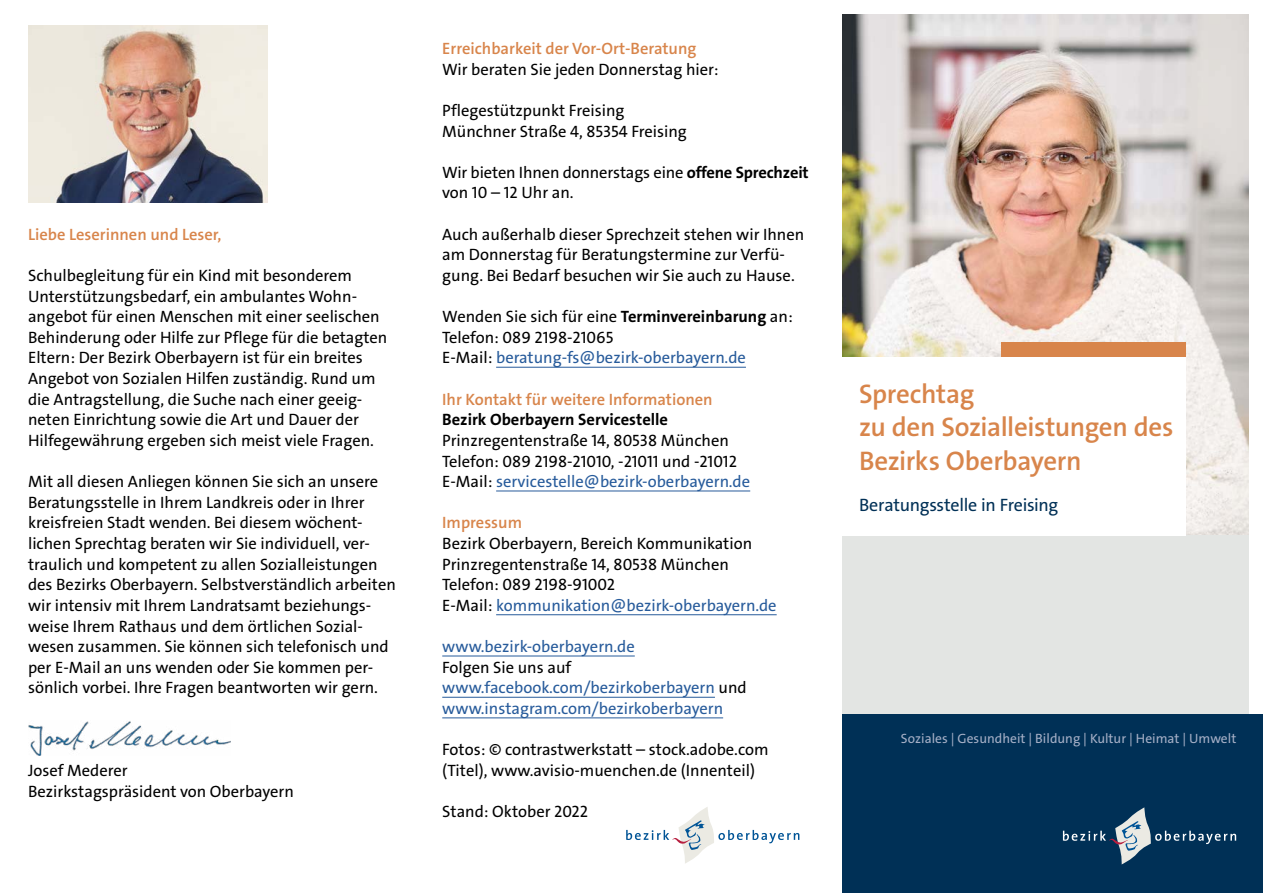
<style>
.page{position:relative;width:1263px;height:893px;background:#fff}
.page>*{position:absolute;margin:0;border:0;box-sizing:border-box;transform-origin:0 0}
.t1{font:27px/33.8px "The Sans LP6 Se Bld";letter-spacing:-.015em;color:#d8854b}
.t2{font:18px "The Sans LP5 Plain";letter-spacing:-.02em;color:#003056}
.p_fließtext{font:16.5px/20.7px "The Sans LP5 Plain";color:#000}
.p_fließtext-2{font:16.5px/20.7px "The Sans LP5 Plain";color:#275b9b}
.t3{font:16.5px "The Sans LP6 Se Bld";color:#d8854b}
.t4{font:13.5px "The Sans LP5 Plain";color:#a5afc6}
.s1{font-family:"The Sans LP7 Bld"}
.s2{color:#275b9b}
.s3{font-family:"The Sans LP6 Se Bld";color:#d8854b}
.s4{color:#000}
</style>
<div class="page">
<div style="left:842px;top:15px;width:406px;height:871px;background:#e3e5e3"></div>
<div style="left:842px;top:714px;width:421px;height:179px;background:#003056"></div>
<svg style="left:1063px;top:807px;width:173px;height:57px"></svg>
<img style="left:842px;top:15px;width:406px;height:520px">
<div style="left:1001px;top:343px;width:184px;height:14px;background:#d8854b"></div>
<div style="left:827px;top:357px;width:358px;height:179px;background:#fff"></div>
<img style="left:28px;top:26px;width:240px;height:177px">
<img style="left:28px;top:721px;width:203px;height:35px">
<hr style="left:496px;top:367px;width:250px;height:1px;background:#275b9b">
<hr style="left:496px;top:491px;width:254px;height:1px;background:#275b9b">
<hr style="left:496px;top:614px;width:281px;height:1px;background:#275b9b">
<hr style="left:442px;top:656px;width:193px;height:1px;background:#275b9b">
<hr style="left:442px;top:697px;width:273px;height:1px;background:#275b9b">
<hr style="left:442px;top:717px;width:281px;height:1px;background:#275b9b">
<svg style="left:626px;top:807px;width:173px;height:57px"></svg>
<h2 class="t3" style="left:28px;top:223px;width:195px">Liebe Leserinnen und Leser,</h2>
<p class="p_fließtext" style="left:28px;top:265px;width:361px">Schulbegleitung für ein Kind mit besonderem Unterstützungsbedarf, ein ambulantes Wohn&shy;angebot für einen Menschen mit einer seelischen Behinderung oder Hilfe zur Pflege für die betagten Eltern: Der Bezirk Oberbayern ist für ein breites Angebot von Sozialen Hilfen zuständig. Rund um die Antragstellung, die Suche nach einer geeig&shy;neten Einrichtung sowie die Art und Dauer der Hilfegewährung ergeben sich meist viele Fragen.</p>
<p class="p_fließtext" style="left:28px;top:471px;width:369px">Mit all diesen Anliegen können Sie sich an unsere Beratungsstelle in Ihrem Landkreis oder in Ihrer kreisfreien Stadt wenden. Bei diesem wöchent&shy;lichen Sprechtag beraten wir Sie individuell, ver&shy;traulich und kompetent zu allen Sozialleistungen des Bezirks Oberbayern. Selbstverständlich arbeiten wir intensiv mit Ihrem Landratsamt beziehungs&shy;weise Ihrem Rathaus und dem örtlichen Sozial&shy;wesen zusammen. Sie können sich telefonisch und per E-Mail an uns wenden oder Sie kommen per&shy;sönlich vorbei. Ihre Fragen beantworten wir gern.</p>
<p class="p_fließtext" style="left:28px;top:760px;width:267px">Josef Mederer<br>Bezirkstagspräsident von Oberbayern</p>
<h2 class="t3" style="left:442px;top:38px;width:256px">Erreichbarkeit der Vor-Ort-Beratung</h2>
<p class="p_fließtext" style="left:442px;top:59px;width:278px">Wir beraten Sie jeden Donnerstag hier:</p>
<p class="p_fließtext" style="left:442px;top:100px;width:184px">Pflegestützpunkt Freising</p>
<p class="p_fließtext" style="left:442px;top:121px;width:246px">Münchner Straße 4, 85354 Freising</p>
<p class="p_fließtext" style="left:442px;top:162px;width:368px">Wir bieten Ihnen donnerstags eine <span class="s1">offene Sprechzeit </span>von 10 – 12 Uhr an.</p>
<p class="p_fließtext" style="left:442px;top:224px;width:363px">Auch außerhalb dieser Sprechzeit stehen wir Ihnen am Donnerstag für Beratungstermine zur Verfü&shy;gung. Bei Bedarf besuchen wir Sie auch zu Hause.</p>
<p class="p_fließtext" style="left:442px;top:306px;width:352px">Wenden Sie sich für eine <span class="s1">Terminvereinbarung</span> an:<br>Telefon: 089 2198-21065<br>E-Mail: <span class="s2">beratung-fs@bezirk-oberbayern.de</span></p>
<h2 class="t3" style="left:442px;top:388px;width:272px">Ihr Kontakt für weitere Informationen</h2>
<p class="p_fließtext" style="left:442px;top:409px;width:309px"><span class="s1">Bezirk Oberbayern Servicestelle </span>Prinzregentenstraße 14, 80538 München Telefon: 089 2198-21010, -21011 und -21012<br>E-Mail: <span class="s2">servicestelle@bezirk-oberbayern.de</span></p>
<p class="p_fließtext" style="left:442px;top:513px;width:336px"><span class="s3">Impressum<br></span>Bezirk Oberbayern, Bereich Kommunikation Prinzregentenstraße 14, 80538 München Telefon: 089 2198-91002<br>E-Mail: <span class="s2">kommunikation@bezirk-oberbayern.de</span></p>
<p class="p_fließtext-2" style="left:442px;top:636px;width:306px">www.bezirk-oberbayern.de<br><span class="s4">Folgen Sie uns auf </span>www.facebook.com/bezirkoberbayern <span class="s4">und </span>www.instagram.com/bezirkoberbayern</p>
<p class="p_fließtext" style="left:442px;top:739px;width:328px">Fotos: © contrastwerkstatt – stock.adobe.com (Titel), www.avisio-muenchen.de (Innenteil)</p>
<p class="p_fließtext" style="left:442px;top:801px;width:147px">Stand: Oktober 2022</p>
<h1 class="t1" style="left:859px;top:377px;width:316px">Sprechtag<br>zu den Sozialleistungen des<br>Bezirks Oberbayern</h1>
<h1 class="t2" style="left:859px;top:493px;width:201px">Beratungsstelle in Freising</h1>
<p class="t4" style="left:901px;top:730px;width:337px">Soziales | Gesundheit | Bildung | Kultur | Heimat | Umwelt</p>
</div>
